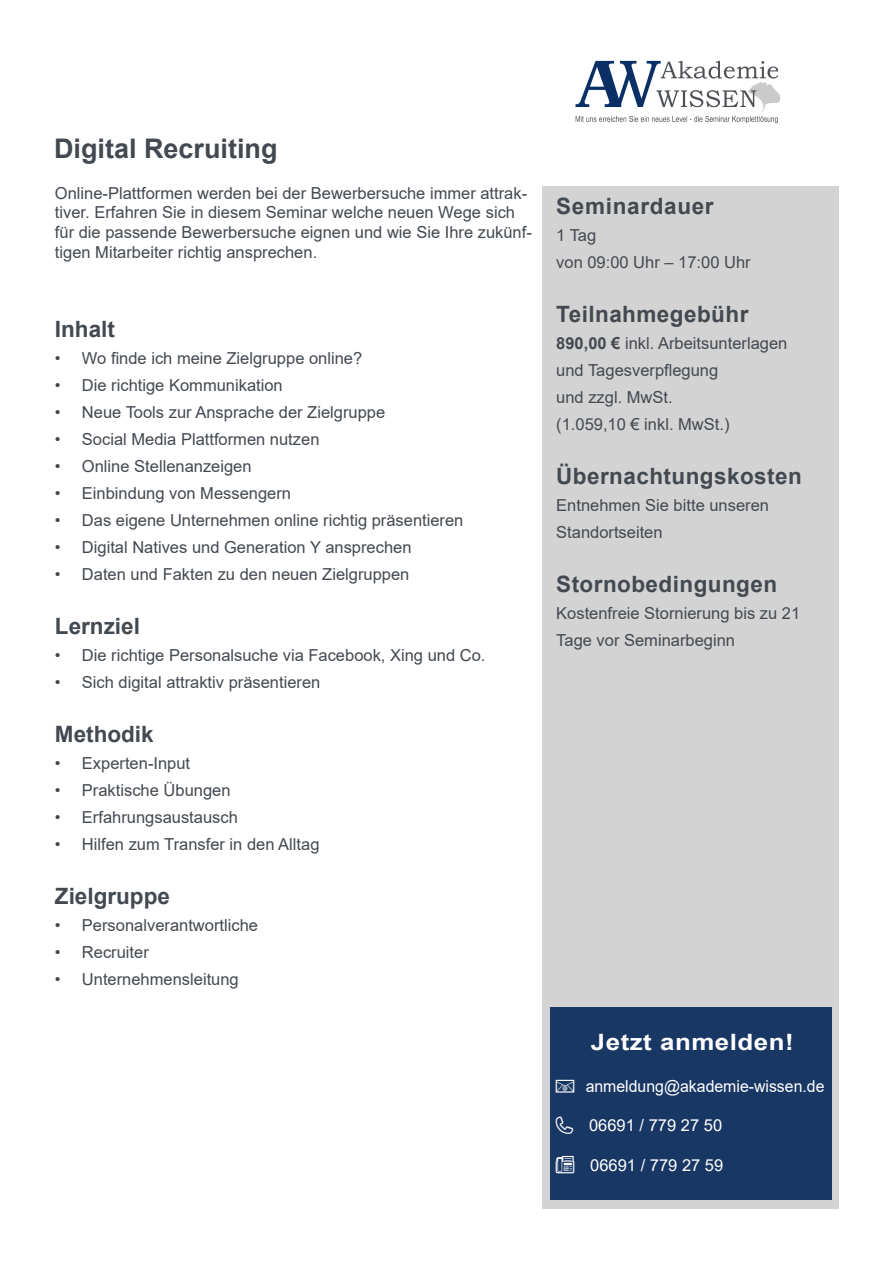
<style>
.page{position:relative;width:893px;height:1263px;background:#fff}
.page>*{position:absolute;margin:0;border:0;box-sizing:border-box;transform-origin:0 0}
.t1{font:700 27px "Arial";color:#434950}
.t2{font:700 22.5px "Arial";letter-spacing:.02em;color:#434950}
.t3{font:700 22.5px "Arial";color:#434950}
.t4{font:700 22.5px "Arial";letter-spacing:.02em;color:#fff;scale:1.15 1}
.t5{font:16.5px/19.8px "Arial";color:#434950}
.t6{font:16.5px "Arial";color:#fff;scale:.96 1}
.t7{font:16.5px "Arial";color:#fff}
.s1{font-weight:700}
</style>
<div class="page">
<div style="left:542px;top:186px;width:296px;height:1023px;background:#d3d3d3"></div>
<img style="left:575px;top:60px;width:206px;height:64px">
<div style="left:550px;top:1007px;width:281px;height:193px;background:#193764"></div>
<p class="t1" style="left:54px;top:130px;width:225px">Digital Recruiting</p>
<p class="t5" style="left:55px;top:183px;width:478px">Online-Plattformen werden bei der Bewerbersuche immer attrak&shy;tiver. Erfahren Sie in diesem Seminar welche neuen Wege sich für die passende Bewerbersuche eignen und wie Sie Ihre zukünf&shy;tigen Mitarbeiter richtig ansprechen.</p>
<p class="t2" style="left:556px;top:190px;width:159px">Seminardauer</p>
<p class="t5" style="left:556px;top:225px;width:42px">1 Tag</p>
<p class="t5" style="left:556px;top:252px;width:196px">von 09:00 Uhr – 17:00 Uhr</p>
<p class="t2" style="left:556px;top:298px;width:194px">Teilnahmegebühr</p>
<p class="t5" style="left:556px;top:333px;width:233px"><span class="s1">890,00 €</span> inkl. Arbeitsunterlagen</p>
<p class="t5" style="left:556px;top:356px;width:175px;line-height:27px">und Tagesverpflegung und zzgl. MwSt. (1.059,10 € inkl. MwSt.)</p>
<p class="t2" style="left:556px;top:460px;width:247px">Übernachtungskosten</p>
<p class="t5" style="left:556px;top:495px;width:214px">Entnehmen Sie bitte unseren</p>
<p class="t5" style="left:556px;top:522px;width:108px">Standortseiten</p>
<p class="t2" style="left:556px;top:568px;width:222px">Stornobedingungen</p>
<p class="t5" style="left:556px;top:599px;width:245px;line-height:27px">Kostenfreie Stornierung bis zu 21<br>Tage vor Seminarbeginn</p>
<p class="t2" style="left:55px;top:313px;width:62px">Inhalt</p>
<p class="t5" style="left:55px;top:348px;width:309px">• Wo finde ich meine Zielgruppe online?</p>
<p class="t5" style="left:55px;top:375px;width:229px">• Die richtige Kommunikation</p>
<p class="t5" style="left:55px;top:402px;width:332px">• Neue Tools zur Ansprache der Zielgruppe</p>
<p class="t5" style="left:55px;top:429px;width:266px">• Social Media Plattformen nutzen</p>
<p class="t5" style="left:55px;top:456px;width:198px">• Online Stellenanzeigen</p>
<p class="t5" style="left:55px;top:483px;width:238px">• Einbindung von Messengern</p>
<p class="t5" style="left:55px;top:510px;width:410px">• Das eigene Unternehmen online richtig präsentieren</p>
<p class="t5" style="left:55px;top:537px;width:358px">• Digital Natives und Generation Y ansprechen</p>
<p class="t5" style="left:55px;top:564px;width:356px">• Daten und Fakten zu den neuen Zielgruppen</p>
<p class="t3" style="left:55px;top:610px;width:87px">Lernziel</p>
<p class="t5" style="left:55px;top:645px;width:432px">• Die richtige Personalsuche via Facebook, Xing und Co.</p>
<p class="t5" style="left:55px;top:672px;width:267px">• Sich digital attraktiv präsentieren</p>
<p class="t3" style="left:55px;top:718px;width:100px">Methodik</p>
<p class="t5" style="left:55px;top:753px;width:137px">• Experten-Input</p>
<p class="t5" style="left:55px;top:780px;width:177px">• Praktische Übungen</p>
<p class="t5" style="left:55px;top:807px;width:184px">• Erfahrungsaustausch</p>
<p class="t5" style="left:55px;top:834px;width:266px">• Hilfen zum Transfer in den Alltag</p>
<p class="t3" style="left:55px;top:880px;width:117px">Zielgruppe</p>
<p class="t5" style="left:55px;top:915px;width:205px">• Personalverantwortliche</p>
<p class="t5" style="left:55px;top:942px;width:95px">• Recruiter</p>
<p class="t5" style="left:55px;top:969px;width:185px">• Unternehmensleitung</p>
<p class="t4" style="left:591px;top:1026px;width:178px">Jetzt anmelden!</p>
<p class="t6" style="left:586px;top:1074px;width:250px">anmeldung@akademie-wissen.de</p>
<p class="t7" style="left:589px;top:1114px;width:135px">06691 / 779 27 50</p>
<p class="t7" style="left:590px;top:1154px;width:135px">06691 / 779 27 59</p>
</div>
